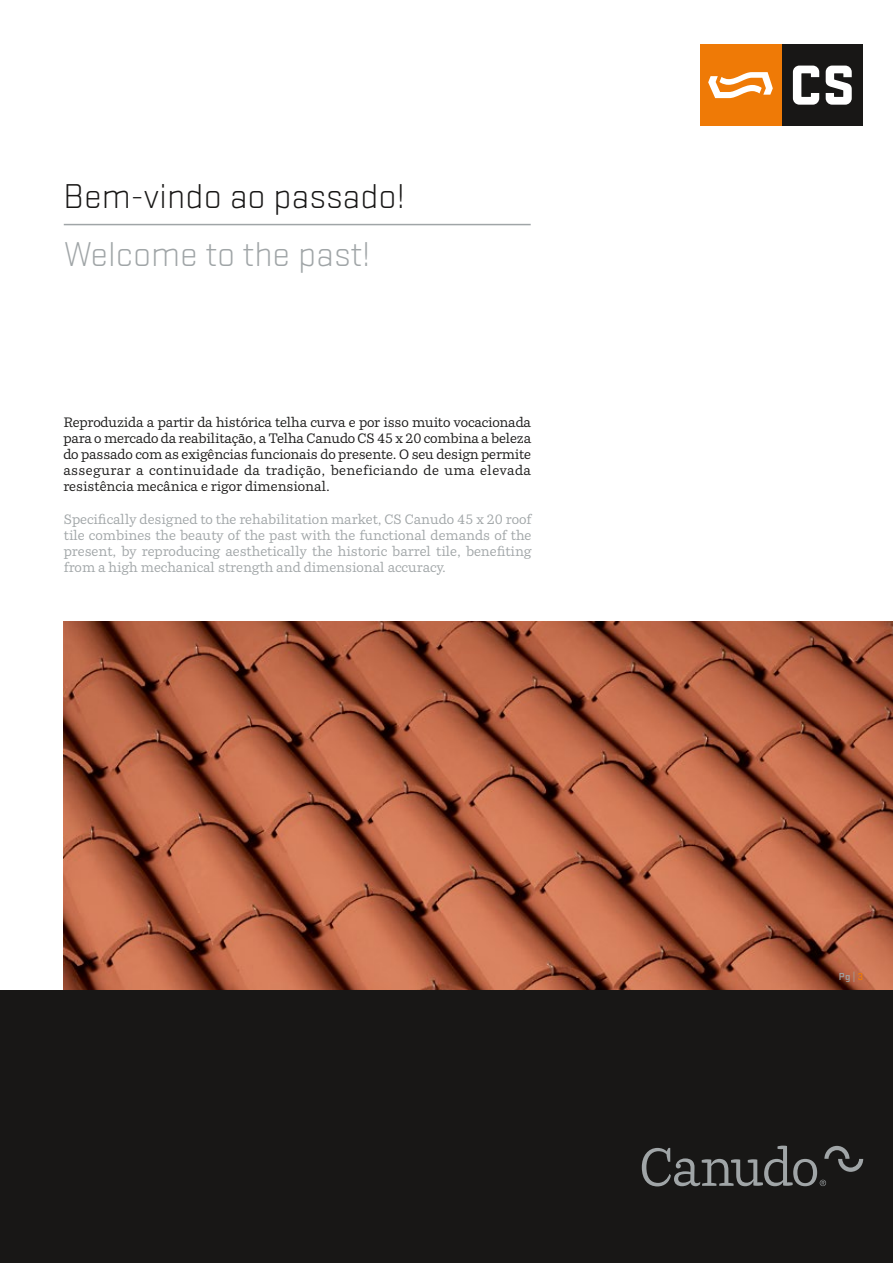
<style>
.page{position:relative;width:893px;height:1263px;background:#fff}
.page>*{position:absolute;margin:0;border:0;box-sizing:border-box;transform-origin:0 0}
.t1{font:300 35.85px "Stratum 2";color:#181716}
.t2{font:300 35.85px "Stratum 2";color:#a0a5a7}
.t3{font:13.5px/16.2px "Parry";color:#181716;text-align:justify}
.t4{font:13.5px/16.2px "Parry";color:#a0a5a7;text-align:justify}
.t5{font:500 10.5px "Stratum 2";color:#a0a5a7}
.s1{color:#ef7a06}
</style>
<div class="page">
<div style="left:781px;top:44px;width:82px;height:82px;background:#181716"></div>
<svg style="left:793px;top:66px;width:26px;height:39px"></svg>
<svg style="left:826px;top:66px;width:26px;height:39px"></svg>
<div style="left:700px;top:44px;width:81px;height:82px;background:#ef7a06"></div>
<svg style="left:708px;top:72px;width:65px;height:26px"></svg>
<img style="left:64px;top:621px;width:829px;height:369px">
<div style="left:0;top:990px;width:893px;height:273px;background:#181716"></div>
<hr style="left:64px;top:224px;width:467px;height:1px;background:#a0a5a7">
<svg style="left:642px;top:1145px;width:221px;height:41px"></svg>
<h1 class="t1" style="left:64px;top:175px;width:343px">Bem-vindo ao passado!</h1>
<h1 class="t2" style="left:64px;top:234px;width:308px">Welcome to the past!</h1>
<p class="t3" style="left:63px;top:413px;width:469px">Reproduzida a partir da histórica telha curva e por isso muito vocacionada para o mercado da reabilitação, a Telha Canudo CS 45 x 20 combina a beleza do passado com as exigências funcionais do presente. O seu design permite assegurar a continuidade da tradição, beneficiando de uma elevada resistência mecânica e rigor dimensional.</p>
<p class="t4" style="left:64px;top:511px;width:469px">Specifically designed to the rehabilitation market, CS Canudo 45 x 20 roof tile combines the beauty of the past with the functional demands of the present, by reproducing aesthetically the historic barrel tile, benefiting from a high mechanical strength and dimensional accuracy.</p>
<p class="t5" style="left:839px;top:970px;width:26px">Pg | <span class="s1">3</span></p>
</div>
